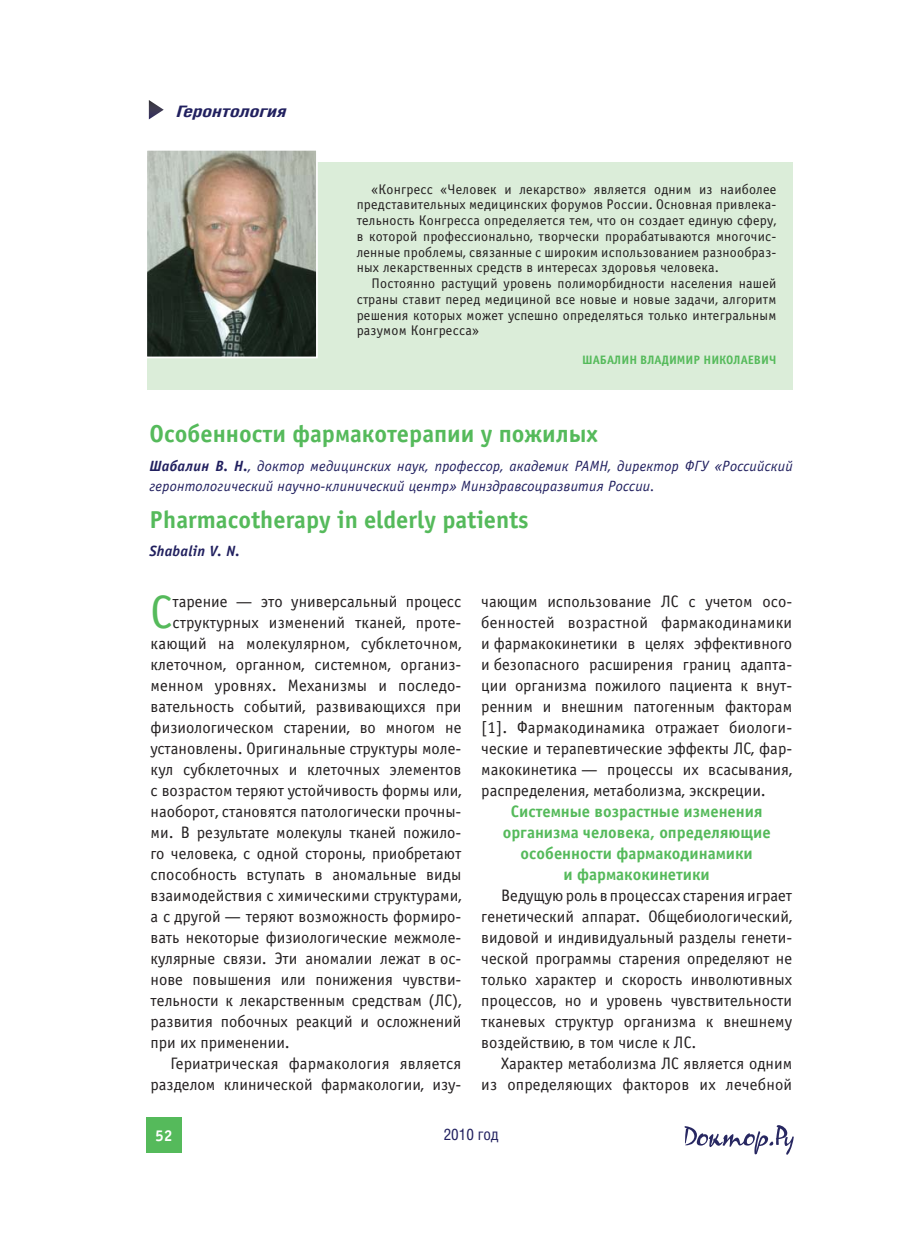
<style>
.page{position:relative;width:918px;height:1241px;background:#fff}
.page>*{position:absolute;margin:0;border:0;box-sizing:border-box;transform-origin:0 0}
.t1{font:46.9px "Officina Sans C";color:#55ba5b}
.t2{font:700 24.5px "Officina Sans C";color:#55ba5b}
.t3{font:16.62px/21px "Officina Sans C";color:#231f20;text-align:justify}
.t4{font:700 16.62px/21px "Officina Sans C";color:#55ba5b;text-align:center}
.t5{font:italic 700 15.75px "Helios Cond C";letter-spacing:.005em;color:#21205f;scale:1.3 1}
.t6{font:15.75px "Helios Cond C";color:#21205f}
.t7{font:700 15.75px "Officina Sans C";color:#fff}
.t8{font:italic 14.88px/19.2px "Officina Sans C";letter-spacing:.015em;color:#21205f}
.t9{font:italic 700 14.88px "Officina Sans C";letter-spacing:.015em;color:#21205f}
.t10{font:14px/15.8px "Officina Sans C";letter-spacing:.015em;color:#231f20;text-align:justify}
.t11{font:700 12.25px "Officina Sans C";color:#55ba5b}
.s1{font-weight:700}
</style>
<div class="page">
<svg style="left:149px;top:100px;width:15px;height:19px"></svg>
<svg style="left:684px;top:1125px;width:110px;height:29px"></svg>
<div style="left:146px;top:1116px;width:36px;height:36px;background:#55ba5b"></div>
<div style="left:147px;top:162px;width:645px;height:227px;background:#dbedd9"></div>
<img style="left:148px;top:152px;width:167px;height:203px">
<div style="left:145px;top:149px;width:173px;height:209px;border:2px solid #fff"></div>
<p class="t5" style="left:175px;top:106px;width:86px">Геронтология</p>
<p class="t10" style="left:357px;top:182px;width:421px;text-indent:15px">«Конгресс «Человек и лекарство» является одним из наиболее представительных медицинских форумов России. Основная привлека&shy;тельность Конгресса определяется тем, что он создает единую сферу, в которой профессионально, творчески прорабатываются многочис&shy;ленные проблемы, связанные с широким использованием разнообраз&shy;ных лекарственных средств в интересах здоровья человека.</p>
<p class="t10" style="left:357px;top:276px;width:421px;text-indent:15px">Постоянно растущий уровень полиморбидности населения нашей страны ставит перед медициной все новые и новые задачи, алгоритм решения которых может успешно определяться только интегральным разумом Конгресса»</p>
<p class="t11" style="left:582px;top:355px;width:196px">ШАБАЛИН ВЛАДИМИР НИКОЛАЕВИЧ</p>
<h2 class="t2" style="left:149px;top:423px;width:450px">Особенности фармакотерапии у пожилых</h2>
<p class="t8" style="left:149px;top:457px;width:645px"><span class="s1">Шабалин В. Н.</span>, доктор медицинских наук, профессор, академик РАМН, директор ФГУ «Российский геронтологический научно-клинический центр» Минздравсоцразвития России.</p>
<h2 class="t2" style="left:149px;top:510px;width:381px">Pharmacotherapy in elderly patients</h2>
<p class="t9" style="left:149px;top:544px;width:92px">Shabalin V. N.</p>
<h1 class="t1" style="left:151px;top:594px;width:23px">С</h1>
<p class="t3" style="left:173px;top:591px;width:290px">тарение — это универсальный процесс</p>
<p class="t3" style="left:173px;top:612px;width:290px">структурных изменений тканей, проте-</p>
<p class="t3" style="left:151px;top:633px;width:312px">кающий на молекулярном, субклеточном,</p>
<p class="t3" style="left:151px;top:654px;width:312px">клеточном, органном, системном, организ-</p>
<p class="t3" style="left:151px;top:675px;width:312px">менном уровнях. Механизмы и последо-</p>
<p class="t3" style="left:151px;top:696px;width:312px">вательность событий, развивающихся при</p>
<p class="t3" style="left:151px;top:717px;width:312px">физиологическом старении, во многом не</p>
<p class="t3" style="left:151px;top:738px;width:312px">установлены. Оригинальные структуры моле-</p>
<p class="t3" style="left:151px;top:759px;width:312px">кул субклеточных и клеточных элементов</p>
<p class="t3" style="left:151px;top:780px;width:312px">с возрастом теряют устойчивость формы или,</p>
<p class="t3" style="left:151px;top:801px;width:312px">наоборот, становятся патологически прочны-</p>
<p class="t3" style="left:151px;top:822px;width:312px">ми. В результате молекулы тканей пожило-</p>
<p class="t3" style="left:151px;top:843px;width:312px">го человека, с одной стороны, приобретают</p>
<p class="t3" style="left:151px;top:864px;width:312px">способность вступать в аномальные виды</p>
<p class="t3" style="left:151px;top:885px;width:312px">взаимодействия с химическими структурами,</p>
<p class="t3" style="left:151px;top:906px;width:312px">а с другой — теряют возможность формиро-</p>
<p class="t3" style="left:151px;top:927px;width:312px">вать некоторые физиологические межмоле-</p>
<p class="t3" style="left:151px;top:948px;width:312px">кулярные связи. Эти аномалии лежат в ос-</p>
<p class="t3" style="left:151px;top:969px;width:312px">нове повышения или понижения чувстви-</p>
<p class="t3" style="left:151px;top:990px;width:312px">тельности к лекарственным средствам (ЛС),</p>
<p class="t3" style="left:151px;top:1011px;width:312px">развития побочных реакций и осложнений</p>
<p class="t3" style="left:151px;top:1032px;width:141px">при их применении.</p>
<p class="t3" style="left:170px;top:1053px;width:292px">Гериатрическая фармакология является</p>
<p class="t3" style="left:151px;top:1074px;width:312px">разделом клинической фармакологии, изу-</p>
<p class="t3" style="left:481px;top:591px;width:312px">чающим использование ЛС с учетом осо&shy;бенностей возрастной фармакодинамики и фармакокинетики в целях эффективного и безопасного расширения границ адапта&shy;ции организма пожилого пациента к внут&shy;ренним и внешним патогенным факторам [1]. Фармакодинамика отражает биологи&shy;ческие и терапевтические эффекты ЛС, фар&shy;макокинетика — процессы их всасывания, распределения, метаболизма, экскреции.</p>
<p class="t4" style="left:503px;top:801px;width:270px">Системные возрастные изменения организма человека, определяющие особенности фармакодинамики<br>и фармакокинетики</p>
<p class="t3" style="left:481px;top:885px;width:312px;text-indent:20px">Ведущую роль в процессах старения играет генетический аппарат. Общебиологический, видовой и индивидуальный разделы генети&shy;ческой программы старения определяют не только характер и скорость инволютивных процессов, но и уровень чувствительности тканевых структур организма к внешнему воздействию, в том числе к ЛС.</p>
<p class="t3" style="left:481px;top:1053px;width:312px;text-align:right">Характер метаболизма ЛС является одним из определяющих факторов их лечебной</p>
<p class="t7" style="left:155px;top:1128px;width:19px">52</p>
<p class="t6" style="left:444px;top:1128px;width:56px">2010 ãîä</p>
</div>
